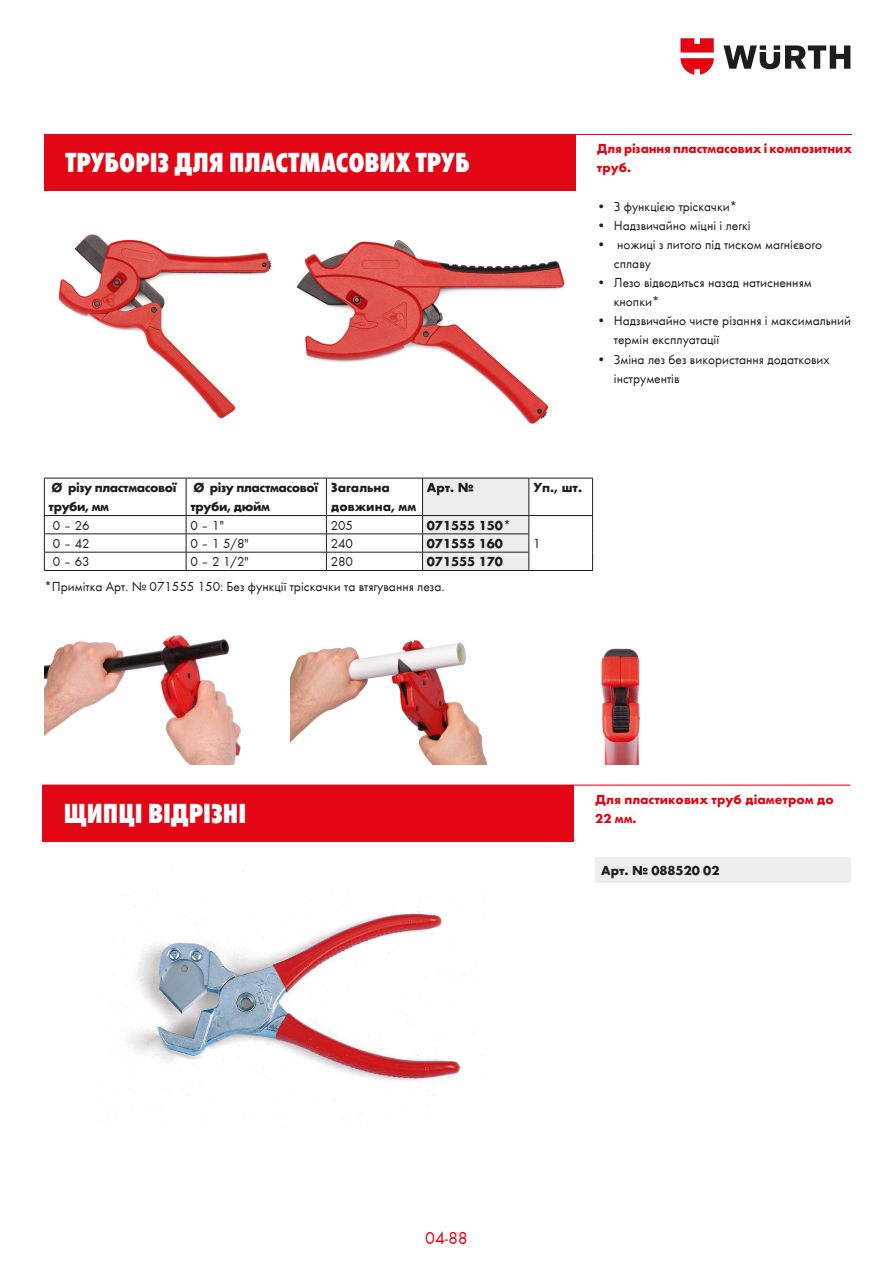
<style>
.page{position:relative;width:893px;height:1263px;background:#fff}
.page>*{position:absolute;margin:0;border:0;box-sizing:border-box;transform-origin:0 0}
.t1{font:800 condensed 28.5px "Wuerth";letter-spacing:.005em;color:#fff}
.t2{font:18px "Wuerth";color:#e30614}
.t3{font:13.5px/19.2px "Wuerth";color:#1d1d1b}
.t4{font:700 13.5px/19.2px "Wuerth";letter-spacing:-.005em;color:#e30614}
.t5{font:700 13.5px/19.2px "Wuerth";color:#1d1d1b}
.t6{font:700 13.5px/19.2px "Wuerth";letter-spacing:-.03em;color:#1d1d1b}
</style>
<div class="page">
<svg style="left:723px;top:45px;width:127px;height:24px"></svg>
<svg style="left:680px;top:38px;width:34px;height:37px"></svg>
<hr style="left:44px;top:134px;width:808px;height:1px;background:#e30614">
<div style="left:44px;top:134px;width:532px;height:57px;background:#e30614"></div>
<img style="left:58px;top:234px;width:507px;height:190px">
<hr style="left:44px;top:478px;width:142px;height:1px;background:#1d1d1b">
<hr style="left:44px;top:478px;width:1px;height:37px;background:#1d1d1b">
<hr style="left:186px;top:478px;width:140px;height:1px;background:#1d1d1b">
<hr style="left:186px;top:478px;width:1px;height:37px;background:#1d1d1b">
<hr style="left:326px;top:478px;width:97px;height:1px;background:#1d1d1b">
<hr style="left:529px;top:478px;width:64px;height:1px;background:#1d1d1b">
<hr style="left:592px;top:478px;width:1px;height:37px;background:#1d1d1b">
<hr style="left:44px;top:515px;width:142px;height:1px;background:#1d1d1b">
<hr style="left:186px;top:515px;width:140px;height:1px;background:#1d1d1b">
<hr style="left:326px;top:515px;width:97px;height:1px;background:#1d1d1b">
<hr style="left:529px;top:515px;width:64px;height:1px;background:#1d1d1b">
<hr style="left:44px;top:534px;width:142px;height:1px;background:#1d1d1b">
<hr style="left:186px;top:534px;width:140px;height:1px;background:#1d1d1b">
<hr style="left:326px;top:534px;width:97px;height:1px;background:#1d1d1b">
<hr style="left:44px;top:552px;width:142px;height:1px;background:#1d1d1b">
<svg style="left:44px;top:516px;width:1px;height:54px"></svg>
<hr style="left:186px;top:552px;width:140px;height:1px;background:#1d1d1b">
<hr style="left:326px;top:552px;width:97px;height:1px;background:#1d1d1b">
<svg style="left:592px;top:516px;width:1px;height:54px"></svg>
<hr style="left:44px;top:570px;width:142px;height:1px;background:#1d1d1b">
<hr style="left:186px;top:570px;width:140px;height:1px;background:#1d1d1b">
<hr style="left:326px;top:570px;width:97px;height:1px;background:#1d1d1b">
<hr style="left:423px;top:570px;width:106px;height:1px;background:#1d1d1b">
<hr style="left:529px;top:570px;width:64px;height:1px;background:#1d1d1b">
<hr style="left:326px;top:478px;width:1px;height:37px;background:#1d1d1b">
<svg style="left:186px;top:516px;width:1px;height:54px"></svg>
<svg style="left:326px;top:516px;width:1px;height:54px"></svg>
<svg style="left:422px;top:478px;width:108px;height:92px;background:#dedede"></svg>
<img style="left:44px;top:634px;width:197px;height:131px">
<img style="left:290px;top:640px;width:198px;height:125px">
<img style="left:601px;top:648px;width:39px;height:117px">
<hr style="left:43px;top:784px;width:807px;height:2px;background:#e30614">
<div style="left:43px;top:785px;width:531px;height:57px;background:#e30614"></div>
<img style="left:123px;top:871px;width:363px;height:253px">
<div style="left:595px;top:858px;width:255px;height:25px;background:#ededed"></div>
<h1 class="t1" style="left:65px;top:143px;width:406px">ТРУБОРІЗ ДЛЯ ПЛАСТМАСОВИХ ТРУБ</h1>
<p class="t4" style="left:597px;top:138px;width:257px">Для різання пластмасових і композитних труб.</p>
<p class="t3" style="left:597px;top:196px;width:142px">• З функцією тріскачки*</p>
<p class="t3" style="left:597px;top:215px;width:155px">• Надзвичайно міцні і легкі</p>
<p class="t3" style="left:614px;top:234px;width:210px;text-indent:-17px">• ножиці з литого під тиском магнієвого сплаву</p>
<p class="t3" style="left:614px;top:272px;width:199px;text-indent:-17px">• Лезо відводиться назад натисненням кнопки*</p>
<p class="t3" style="left:614px;top:311px;width:239px;text-indent:-17px">• Надзвичайно чисте різання і максимальний термін експлуатації</p>
<p class="t3" style="left:614px;top:349px;width:217px;text-indent:-17px">• Зміна лез без використання додаткових інструментів</p>
<p class="t6" style="left:49px;top:477px;width:129px">Ø різу пластмасової труби, мм</p>
<p class="t6" style="left:190px;top:477px;width:129px">Ø різу пластмасової труби, дюйм</p>
<p class="t5" style="left:331px;top:477px;width:87px">Загальна довжина, мм</p>
<p class="t5" style="left:427px;top:477px;width:48px">Арт. №</p>
<p class="t5" style="left:533px;top:477px;width:51px">Уп., шт.</p>
<p class="t3" style="left:53px;top:515px;width:38px">0 – 26</p>
<p class="t3" style="left:190px;top:515px;width:35px">0 – 1"</p>
<p class="t3" style="left:331px;top:515px;width:24px">205</p>
<p class="t5" style="left:427px;top:514px;width:86px">071555 150*</p>
<p class="t3" style="left:53px;top:533px;width:38px">0 – 42</p>
<p class="t3" style="left:190px;top:533px;width:60px">0 – 1 5/8"</p>
<p class="t3" style="left:331px;top:533px;width:24px">240</p>
<p class="t5" style="left:427px;top:533px;width:78px">071555 160</p>
<p class="t3" style="left:533px;top:533px;width:9px">1</p>
<p class="t3" style="left:53px;top:551px;width:38px">0 – 63</p>
<p class="t3" style="left:190px;top:551px;width:60px">0 – 2 1/2"</p>
<p class="t3" style="left:331px;top:551px;width:24px">280</p>
<p class="t5" style="left:427px;top:551px;width:78px">071555 170</p>
<p class="t3" style="left:44px;top:576px;width:402px">*Примітка Арт. № 071555 150: Без функції тріскачки та втягування леза.</p>
<h1 class="t1" style="left:64px;top:793px;width:184px">ЩИПЦІ ВІДРІЗНІ</h1>
<p class="t4" style="left:595px;top:789px;width:240px">Для пластикових труб діаметром до<br>22 мм.</p>
<p class="t5" style="left:601px;top:860px;width:120px">Арт. № 088520 02</p>
<h2 class="t2" style="left:425px;top:1225px;width:44px">04-88</h2>
</div>
